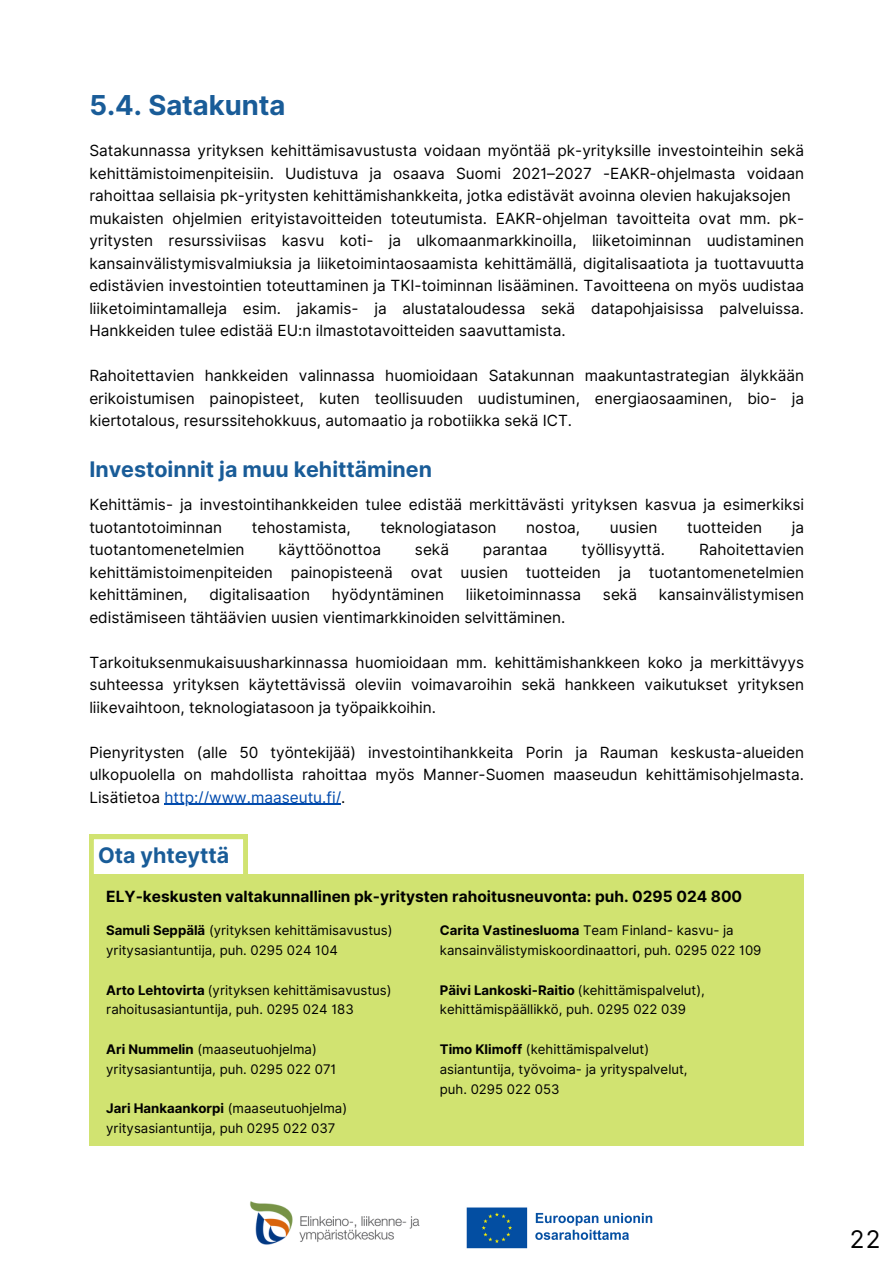
<style>
.page{position:relative;width:893px;height:1264px;background:#fff}
.page>*{position:absolute;margin:0;border:0;box-sizing:border-box;transform-origin:0 0}
.t1{font:700 27.45px "Inter";color:#195c98}
.t2{font:24.3px "Inter";color:#000}
.t3{font:700 21.45px "Inter";color:#195c98}
.t4{font:15.45px/22.5px "Inter";color:#000;text-align:justify}
.t5{font:700 15.45px "Inter";color:#000}
.t6{font:13.2px/19.8px "Inter";color:#000}
.s1{color:#004aad}
.s2{font-weight:700}
</style>
<div class="page">
<hr style="left:164px;top:803px;width:177px;height:2px;background:#004aad">
<div style="left:89px;top:874px;width:715px;height:271px;background:#d1e371"></div>
<img style="left:466px;top:1207px;width:187px;height:42px">
<img style="left:250px;top:1201px;width:170px;height:44px">
<svg style="left:89px;top:834px;width:158px;height:40px"></svg>
<h1 class="t1" style="left:89px;top:88px;width:198px">5.4. Satakunta</h1>
<p class="t4" style="left:89px;top:139px;width:716px;text-align:left">Satakunnassa yrityksen kehittämisavustusta voidaan myöntää pk-yrityksille investointeihin sekä kehittämistoimenpiteisiin. Uudistuva ja osaava Suomi 2021–2027 -EAKR-ohjelmasta voidaan rahoittaa sellaisia pk-yritysten kehittämishankkeita, jotka edistävät avoinna olevien hakujaksojen mukaisten ohjelmien erityistavoitteiden toteutumista. EAKR-ohjelman tavoitteita ovat mm. pk&shy;yritysten resurssiviisas kasvu koti- ja ulkomaanmarkkinoilla, liiketoiminnan uudistaminen kansainvälistymisvalmiuksia ja liiketoimintaosaamista kehittämällä, digitalisaatiota ja tuottavuutta edistävien investointien toteuttaminen ja TKI-toiminnan lisääminen. Tavoitteena on myös uudistaa liiketoimintamalleja esim. jakamis- ja alustataloudessa sekä datapohjaisissa palveluissa.<br>Hankkeiden tulee edistää EU:n ilmastotavoitteiden saavuttamista.</p>
<p class="t4" style="left:89px;top:364px;width:716px">Rahoitettavien hankkeiden valinnassa huomioidaan Satakunnan maakuntastrategian älykkään erikoistumisen painopisteet, kuten teollisuuden uudistuminen, energiaosaaminen, bio- ja kiertotalous, resurssitehokkuus, automaatio ja robotiikka sekä ICT.</p>
<h3 class="t3" style="left:89px;top:456px;width:344px">Investoinnit ja muu kehittäminen</h3>
<p class="t4" style="left:89px;top:493px;width:716px">Kehittämis- ja investointihankkeiden tulee edistää merkittävästi yrityksen kasvua ja esimerkiksi tuotantotoiminnan</p>
<p class="t4" style="left:252px;top:515px;width:100px">tehostamista,</p>
<p class="t4" style="left:380px;top:515px;width:118px">teknologiatason</p>
<p class="t4" style="left:526px;top:515px;width:55px">nostoa,</p>
<p class="t4" style="left:610px;top:515px;width:49px">uusien</p>
<p class="t4" style="left:687px;top:515px;width:77px">tuotteiden</p>
<p class="t4" style="left:791px;top:515px;width:14px">ja</p>
<p class="t4" style="left:89px;top:538px;width:157px">tuotantomenetelmien</p>
<p class="t4" style="left:278px;top:538px;width:104px">käyttöönottoa</p>
<p class="t4" style="left:415px;top:538px;width:36px">sekä</p>
<p class="t4" style="left:483px;top:538px;width:66px">parantaa</p>
<p class="t4" style="left:581px;top:538px;width:85px">työllisyyttä.</p>
<p class="t4" style="left:89px;top:538px;width:716px;text-indent:609px">Rahoitettavien kehittämistoimenpiteiden painopisteenä ovat uusien tuotteiden ja tuotantomenetelmien kehittäminen,</p>
<p class="t4" style="left:209px;top:583px;width:102px">digitalisaation</p>
<p class="t4" style="left:332px;top:583px;width:114px">hyödyntäminen</p>
<p class="t4" style="left:466px;top:583px;width:117px">liiketoiminnassa</p>
<p class="t4" style="left:603px;top:583px;width:36px">sekä</p>
<p class="t4" style="left:658px;top:583px;width:147px">kansainvälistymisen</p>
<p class="t4" style="left:89px;top:605px;width:477px">edistämiseen tähtäävien uusien vientimarkkinoiden selvittäminen.</p>
<p class="t4" style="left:89px;top:650px;width:716px">Tarkoituksenmukaisuusharkinnassa huomioidaan mm. kehittämishankkeen koko ja merkittävyys suhteessa yrityksen käytettävissä oleviin voimavaroihin sekä hankkeen vaikutukset yrityksen liikevaihtoon, teknologiatasoon ja työpaikkoihin.</p>
<p class="t4" style="left:89px;top:740px;width:716px">Pienyritysten (alle 50 työntekijää) investointihankkeita Porin ja Rauman keskusta-alueiden ulkopuolella on mahdollista rahoittaa myös Manner-Suomen maaseudun kehittämisohjelmasta.<br>Lisätietoa <span class="s1">http://www.maaseutu.fi/</span>.</p>
<h3 class="t3" style="left:98px;top:842px;width:133px">Ota yhteyttä</h3>
<p class="t5" style="left:106px;top:887px;width:637px">ELY-keskusten valtakunnallinen pk-yritysten rahoitusneuvonta: puh. 0295 024 800</p>
<p class="t6" style="left:106px;top:920px;width:288px"><span class="s2">Samuli Seppälä</span> (yrityksen kehittämisavustus) yritysasiantuntija, puh. 0295 024 104</p>
<p class="t6" style="left:106px;top:979px;width:287px"><span class="s2">Arto Lehtovirta</span> (yrityksen kehittämisavustus) rahoitusasiantuntija, puh. 0295 024 183</p>
<p class="t6" style="left:106px;top:1039px;width:231px"><span class="s2">Ari Nummelin</span> (maaseutuohjelma) yritysasiantuntija, puh. 0295 022 071</p>
<p class="t6" style="left:106px;top:1098px;width:242px"><span class="s2">Jari Hankaankorpi</span> (maaseutuohjelma) yritysasiantuntija, puh 0295 022 037</p>
<p class="t6" style="left:440px;top:920px;width:323px"><span class="s2">Carita Vastinesluoma</span> Team Finland- kasvu- ja kansainvälistymiskoordinaattori, puh. 0295 022 109</p>
<p class="t6" style="left:440px;top:979px;width:266px"><span class="s2">Päivi Lankoski-Raitio</span> (kehittämispalvelut), kehittämispäällikkö, puh. 0295 022 039</p>
<p class="t6" style="left:440px;top:1039px;width:249px"><span class="s2">Timo Klimoff</span> (kehittämispalvelut) asiantuntija, työvoima- ja yrityspalvelut, puh. 0295 022 053</p>
<h2 class="t2" style="left:849px;top:1224px;width:32px">22</h2>
</div>
